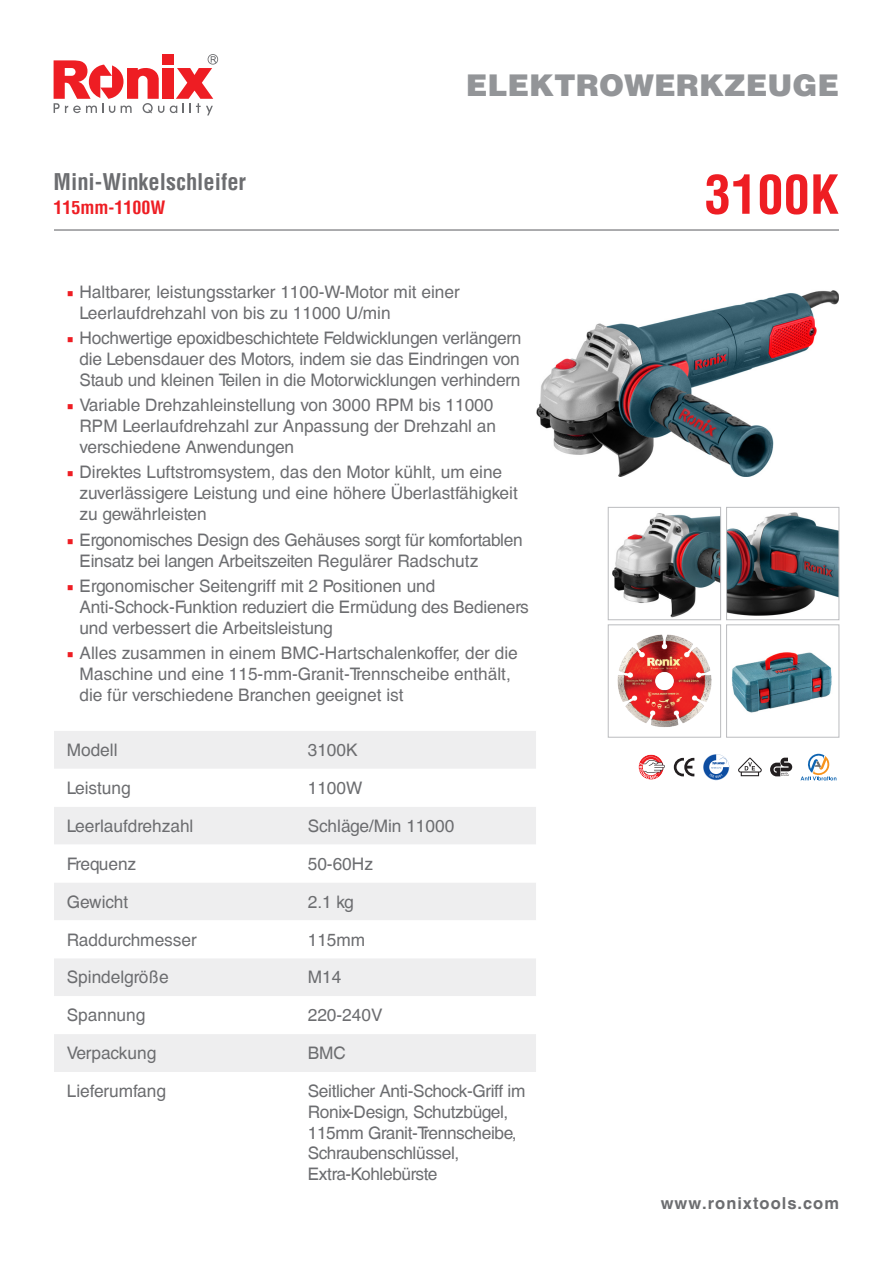
<style>
.page{position:relative;width:893px;height:1263px;background:#fff}
.page>*{position:absolute;margin:0;border:0;box-sizing:border-box;transform-origin:0 0}
.t1{font:700 condensed 52.5px "Helvetica LT";color:#ee1d23}
.t2{font:900 30px "Helvetica LT";color:#939598}
.t3{font:700 condensed 22.5px "Helvetica LT";color:#6c6d70}
.t4{font:700 condensed 18px "Helvetica LT";color:#ee1d23}
.t5{font:17.25px/21px "Helvetica CE";color:#6c6d70}
.t6{font:17.25px/20.7px "Helvetica CE";letter-spacing:-.02em;color:#6c6d70}
.t7{font:700 16.5px "Helvetica CE";letter-spacing:.06em;color:#6c6d70}
.s1{font-family:"Minion Pro";color:#ee1d23}
</style>
<div class="page">
<svg style="left:170px;top:54px;width:48px;height:61px"></svg>
<div style="left:162px;top:68px;width:11px;height:31px;background:#ee1d23"></div>
<svg style="left:54px;top:60px;width:110px;height:53px"></svg>
<div style="left:162px;top:54px;width:11px;height:11px;background:#ee1d23"></div>
<div style="left:54px;top:731px;width:482px;height:38px;background:#eeeeef"></div>
<svg style="left:54px;top:807px;width:482px;height:265px;fill:#eeeeef"></svg>
<hr style="left:54px;top:229px;width:785px;height:2px;background:#6c6d70">
<img style="left:617px;top:634px;width:94px;height:93px">
<div style="left:608px;top:624px;width:113px;height:114px;border:1px solid #bcbdc0"></div>
<img style="left:731px;top:652px;width:101px;height:61px">
<div style="left:726px;top:624px;width:113px;height:114px;border:1px solid #bcbdc0"></div>
<img style="left:536px;top:290px;width:303px;height:187px">
<img style="left:612px;top:513px;width:107px;height:105px">
<div style="left:608px;top:507px;width:113px;height:113px;border:1px solid #bcbdc0"></div>
<img style="left:728px;top:512px;width:109px;height:104px">
<div style="left:726px;top:507px;width:113px;height:113px;border:1px solid #bcbdc0"></div>
<svg style="left:703px;top:754px;width:26px;height:26px"></svg>
<svg style="left:638px;top:754px;width:27px;height:26px"></svg>
<svg style="left:674px;top:758px;width:20px;height:18px"></svg>
<svg style="left:770px;top:758px;width:22px;height:18px"></svg>
<svg style="left:800px;top:753px;width:36px;height:27px"></svg>
<svg style="left:738px;top:758px;width:24px;height:18px"></svg>
<p class="t3" style="left:54px;top:167px;width:194px">Mini-Winkelschleifer</p>
<p class="t4" style="left:54px;top:196px;width:113px">115mm-1100W</p>
<h2 class="t2" style="left:466px;top:65px;width:375px">ELEKTROWERKZEUGE</h2>
<p class="t1" style="left:705px;top:162px;width:136px">3100K</p>
<p class="t5" style="left:80px;top:281px;width:382px;text-indent:-13px"><span class="s1">■</span> Haltbarer, leistungsstarker 1100-W-Motor mit einer<br>Leerlaufdrehzahl von bis zu 11000 U/min</p>
<p class="t5" style="left:80px;top:327px;width:443px;text-align:justify;text-indent:-13px"><span class="s1">■</span> Hochwertige epoxidbeschichtete Feldwicklungen verlängern die Lebensdauer des Motors, indem sie das Eindringen von Staub und kleinen Teilen in die Motorwicklungen verhindern</p>
<p class="t5" style="left:80px;top:395px;width:418px;text-indent:-13px"><span class="s1">■</span> Variable Drehzahleinstellung von 3000 RPM bis 11000<br>RPM Leerlaufdrehzahl zur Anpassung der Drehzahl an verschiedene Anwendungen</p>
<p class="t5" style="left:80px;top:462px;width:440px;text-indent:-13px"><span class="s1">■</span> Direktes Luftstromsystem, das den Motor kühlt, um eine zuverlässigere Leistung und eine höhere Überlastfähigkeit zu gewährleisten</p>
<p class="t6" style="left:80px;top:529px;width:445px;text-indent:-13px"><span class="s1">■</span> Ergonomisches Design des Gehäuses sorgt für komfortablen<br>Einsatz bei langen Arbeitszeiten Regulärer Radschutz</p>
<p class="t5" style="left:80px;top:575px;width:451px;text-indent:-13px"><span class="s1">■</span> Ergonomischer Seitengriff mit 2 Positionen und<br>Anti-Schock-Funktion reduziert die Ermüdung des Bedieners und verbessert die Arbeitsleistung</p>
<p class="t5" style="left:80px;top:643px;width:440px;text-indent:-13px"><span class="s1">■</span> Alles zusammen in einem BMC-Hartschalenkoffer, der die<br>Maschine und eine 115-mm-Granit-Trennscheibe enthält, die für verschiedene Branchen geeignet ist</p>
<p class="t5" style="left:67px;top:740px;width:52px">Modell</p>
<p class="t5" style="left:308px;top:740px;width:51px">3100K</p>
<p class="t5" style="left:67px;top:777px;width:65px">Leistung</p>
<p class="t5" style="left:308px;top:777px;width:56px">1100W</p>
<p class="t5" style="left:67px;top:815px;width:128px">Leerlaufdrehzahl</p>
<p class="t5" style="left:308px;top:815px;width:148px">Schläge/Min 11000</p>
<p class="t5" style="left:67px;top:853px;width:71px">Frequenz</p>
<p class="t5" style="left:308px;top:853px;width:67px">50-60Hz</p>
<p class="t5" style="left:67px;top:891px;width:63px">Gewicht</p>
<p class="t5" style="left:308px;top:891px;width:48px">2.1 kg</p>
<p class="t5" style="left:67px;top:929px;width:132px">Raddurchmesser</p>
<p class="t5" style="left:308px;top:929px;width:59px">115mm</p>
<p class="t5" style="left:67px;top:967px;width:103px">Spindelgröße</p>
<p class="t5" style="left:308px;top:967px;width:35px">M14</p>
<p class="t5" style="left:67px;top:1005px;width:80px">Spannung</p>
<p class="t5" style="left:308px;top:1005px;width:76px">220-240V</p>
<p class="t5" style="left:67px;top:1043px;width:91px">Verpackung</p>
<p class="t5" style="left:308px;top:1043px;width:40px">BMC</p>
<p class="t5" style="left:67px;top:1081px;width:101px">Lieferumfang</p>
<p class="t6" style="left:308px;top:1081px;width:219px">Seitlicher Anti-Schock-Griff im<br>Ronix-Design, Schutzbügel,<br>115mm Granit-Trennscheibe,<br>Schraubenschlüssel,</p>
<p class="t6" style="left:308px;top:1164px;width:131px">Extra-Kohlebürste</p>
<p class="t7" style="left:661px;top:1193px;width:180px">www.ronixtools.com</p>
</div>
